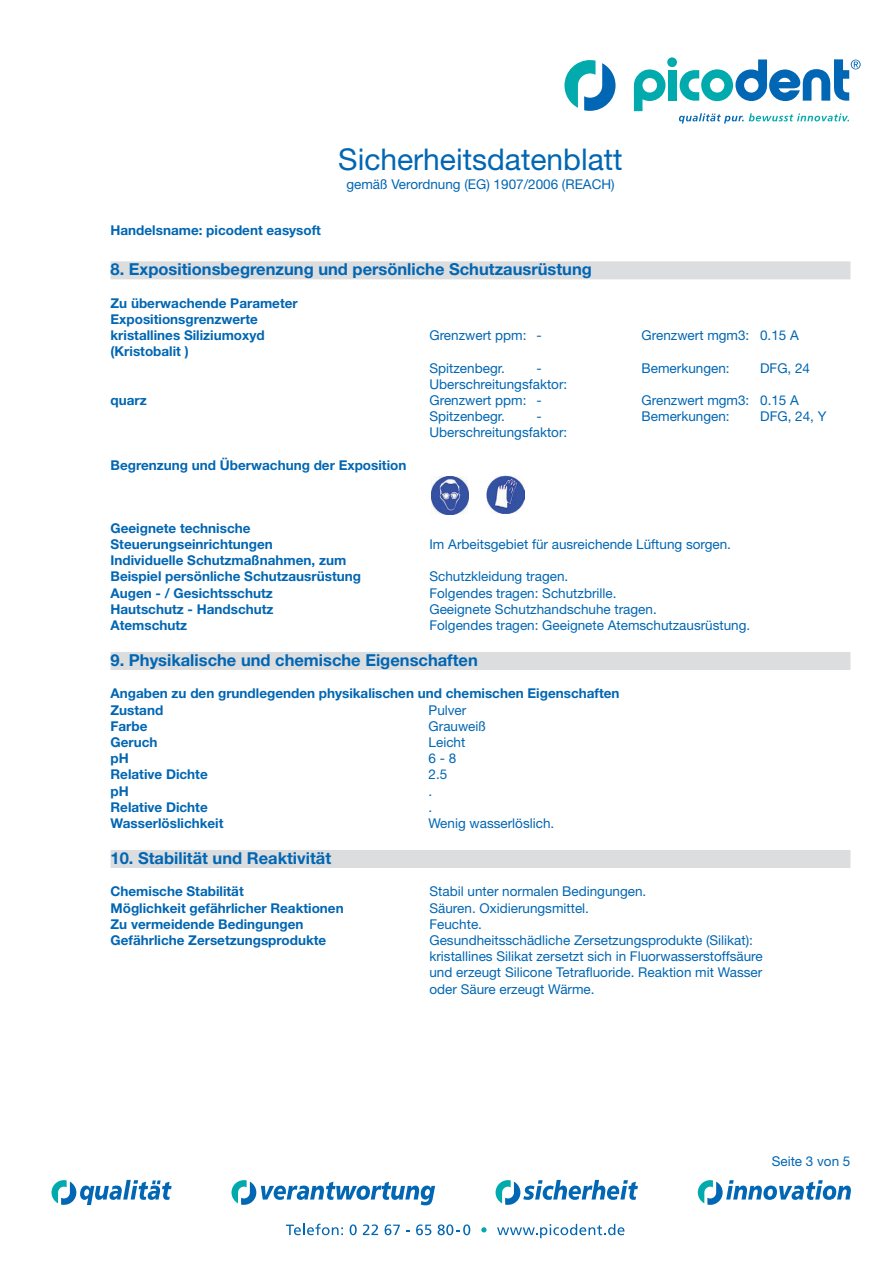
<style>
.page{position:relative;width:893px;height:1263px;background:#fff}
.page>*{position:absolute;margin:0;border:0;box-sizing:border-box;transform-origin:0 0}
.t1{font:30px "Helvetica Neue LT Std";color:#0166b3}
.t2{font:700 16.5px "Helvetica Neue LT Std";color:#0166b3}
.t3{font:13.5px/16.2px "Helvetica Neue LT Std";color:#0166b3}
.t4{font:700 13.5px/16.2px "Helvetica Neue LT Std";color:#0166b3}
</style>
<div class="page">
<svg style="left:52px;top:1180px;width:120px;height:25px"></svg>
<svg style="left:496px;top:1180px;width:142px;height:25px"></svg>
<svg style="left:698px;top:1180px;width:153px;height:25px"></svg>
<svg style="left:231px;top:1180px;width:204px;height:25px"></svg>
<svg style="left:286px;top:1224px;width:57px;height:11px"></svg>
<svg style="left:350px;top:1224px;width:7px;height:11px"></svg>
<svg style="left:363px;top:1224px;width:15px;height:11px"></svg>
<svg style="left:385px;top:1224px;width:15px;height:11px"></svg>
<svg style="left:416px;top:1224px;width:15px;height:11px"></svg>
<svg style="left:438px;top:1224px;width:32px;height:11px"></svg>
<svg style="left:481px;top:1227px;width:6px;height:5px"></svg>
<svg style="left:497px;top:1224px;width:127px;height:14px"></svg>
<svg style="left:634px;top:69px;width:32px;height:42px"></svg>
<div style="left:668px;top:70px;width:9px;height:31px;background:#00aaad"></div>
<div style="left:667px;top:57px;width:10px;height:10px;background:#00aaad;border-radius:50%"></div>
<svg style="left:564px;top:60px;width:51px;height:51px"></svg>
<svg style="left:679px;top:113px;width:170px;height:11px"></svg>
<svg style="left:680px;top:59px;width:181px;height:42px"></svg>
<div style="left:111px;top:261px;width:739px;height:18px;background:#dcdddf"></div>
<div style="left:111px;top:652px;width:739px;height:18px;background:#dcdddf"></div>
<div style="left:111px;top:850px;width:739px;height:18px;background:#dcdddf"></div>
<img style="left:431px;top:477px;width:38px;height:37px">
<img style="left:486px;top:476px;width:39px;height:38px">
<p class="t4" style="left:111px;top:222px;width:212px">Handelsname: picodent easysoft</p>
<h1 class="t1" style="left:338px;top:142px;width:286px">Sicherheitsdatenblatt</h1>
<p class="t3" style="left:346px;top:176px;width:270px">gemäß Verordnung (EG) 1907/2006 (REACH)</p>
<p class="t2" style="left:111px;top:259px;width:483px">8. Expositionsbegrenzung und persönliche Schutzausrüstung</p>
<p class="t4" style="left:111px;top:295px;width:189px">Zu überwachende Parameter<br>Expositionsgrenzwerte kristallines Siliziumoxyd</p>
<p class="t3" style="left:429px;top:327px;width:114px">Grenzwert ppm: -</p>
<p class="t3" style="left:642px;top:327px;width:159px">Grenzwert mgm3: 0.15 A</p>
<p class="t4" style="left:111px;top:343px;width:80px">(Kristobalit )</p>
<p class="t3" style="left:429px;top:360px;width:77px">Spitzenbegr.</p>
<p class="t3" style="left:537px;top:360px;width:7px">-</p>
<p class="t3" style="left:642px;top:360px;width:90px">Bemerkungen:</p>
<p class="t3" style="left:760px;top:360px;width:52px">DFG, 24</p>
<p class="t3" style="left:429px;top:376px;width:139px">Uberschreitungsfaktor:</p>
<p class="t4" style="left:111px;top:392px;width:38px">quarz</p>
<p class="t3" style="left:429px;top:392px;width:114px">Grenzwert ppm: -</p>
<p class="t3" style="left:642px;top:392px;width:159px">Grenzwert mgm3: 0.15 A</p>
<p class="t3" style="left:429px;top:408px;width:77px">Spitzenbegr.</p>
<p class="t3" style="left:537px;top:408px;width:7px">-</p>
<p class="t3" style="left:642px;top:408px;width:90px">Bemerkungen:</p>
<p class="t3" style="left:760px;top:408px;width:68px">DFG, 24, Y</p>
<p class="t3" style="left:430px;top:424px;width:139px">Uberschreitungsfaktor:</p>
<p class="t4" style="left:111px;top:457px;width:297px">Begrenzung und Überwachung der Exposition</p>
<p class="t4" style="left:111px;top:520px;width:164px">Geeignete technische<br>Steuerungseinrichtungen</p>
<p class="t4" style="left:111px;top:552px;width:252px">Individuelle Schutzmaßnahmen, zum<br>Beispiel persönliche Schutzausrüstung</p>
<p class="t3" style="left:429px;top:536px;width:303px">Im Arbeitsgebiet für ausreichende Lüftung sorgen.</p>
<p class="t3" style="left:429px;top:568px;width:140px">Schutzkleidung tragen.</p>
<p class="t4" style="left:111px;top:584px;width:164px">Augen - / Gesichtsschutz</p>
<p class="t3" style="left:429px;top:584px;width:189px">Folgendes tragen: Schutzbrille.</p>
<p class="t4" style="left:111px;top:601px;width:165px">Hautschutz - Handschutz</p>
<p class="t3" style="left:429px;top:601px;width:229px">Geeignete Schutzhandschuhe tragen.</p>
<p class="t4" style="left:111px;top:617px;width:78px">Atemschutz</p>
<p class="t3" style="left:429px;top:617px;width:322px">Folgendes tragen: Geeignete Atemschutzausrüstung.</p>
<p class="t2" style="left:111px;top:650px;width:369px">9. Physikalische und chemische Eigenschaften</p>
<p class="t4" style="left:111px;top:685px;width:510px">Angaben zu den grundlegenden physikalischen und chemischen Eigenschaften<br>Zustand</p>
<p class="t3" style="left:429px;top:701px;width:39px">Pulver</p>
<p class="t4" style="left:111px;top:718px;width:39px">Farbe</p>
<p class="t3" style="left:429px;top:718px;width:59px">Grauweiß</p>
<p class="t4" style="left:111px;top:734px;width:49px">Geruch</p>
<p class="t3" style="left:429px;top:734px;width:38px">Leicht</p>
<p class="t4" style="left:111px;top:750px;width:20px">pH</p>
<p class="t3" style="left:429px;top:750px;width:29px">6 - 8</p>
<p class="t4" style="left:111px;top:766px;width:99px">Relative Dichte</p>
<p class="t3" style="left:429px;top:766px;width:20px">2.5</p>
<p class="t4" style="left:111px;top:782px;width:20px">pH</p>
<p class="t3" style="left:429px;top:782px;width:5px">.</p>
<p class="t4" style="left:111px;top:799px;width:99px">Relative Dichte</p>
<p class="t3" style="left:429px;top:799px;width:5px">.</p>
<p class="t4" style="left:111px;top:815px;width:114px">Wasserlöslichkeit</p>
<p class="t3" style="left:429px;top:815px;width:127px">Wenig wasserlöslich.</p>
<p class="t2" style="left:111px;top:848px;width:222px">10. Stabilität und Reaktivität</p>
<p class="t4" style="left:111px;top:883px;width:135px">Chemische Stabilität</p>
<p class="t3" style="left:429px;top:883px;width:218px">Stabil unter normalen Bedingungen.</p>
<p class="t4" style="left:111px;top:899px;width:235px">Möglichkeit gefährlicher Reaktionen</p>
<p class="t3" style="left:429px;top:899px;width:161px">Säuren. Oxidierungsmittel.</p>
<p class="t4" style="left:111px;top:916px;width:194px">Zu vermeidende Bedingungen</p>
<p class="t3" style="left:429px;top:916px;width:54px">Feuchte.</p>
<p class="t4" style="left:111px;top:932px;width:217px">Gefährliche Zersetzungsprodukte</p>
<p class="t3" style="left:429px;top:932px;width:335px">Gesundheitsschädliche Zersetzungsprodukte (Silikat): kristallines Silikat zersetzt sich in Fluorwasserstoffsäure und erzeugt Silicone Tetrafluoride. Reaktion mit Wasser oder Säure erzeugt Wärme.</p>
<p class="t3" style="left:772px;top:1153px;width:80px">Seite 3 von 5</p>
</div>
